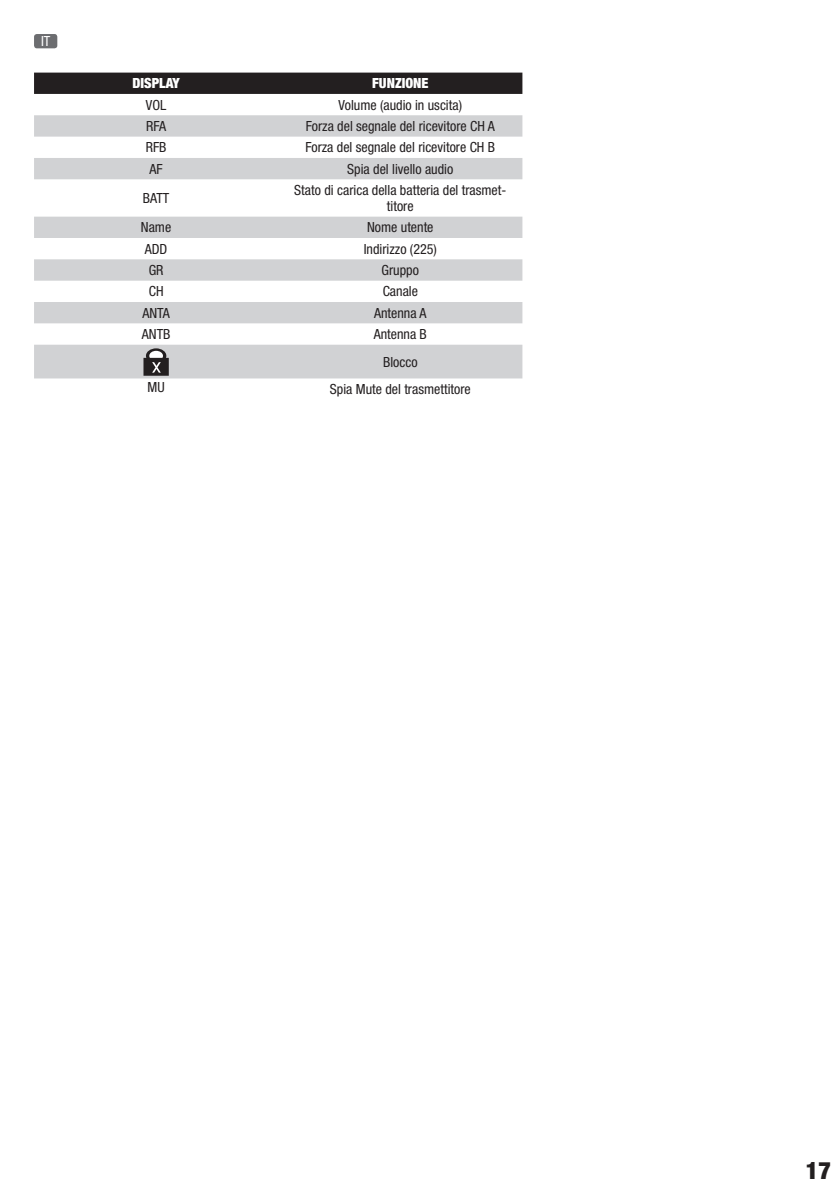
<style>
.page{position:relative;width:840px;height:1191px;background:#fff}
.page>*{position:absolute;margin:0;border:0;box-sizing:border-box;transform-origin:0 0}
.t1{font:900 condensed 24px "Helvetica Neue LT Pro";color:#231f20}
.t2{font:condensed 14px/16px "Helvetica Neue LT Pro";color:#231f20;text-align:center}
.t3{font:900 condensed 14px "Helvetica Neue LT Pro";color:#fff}
._003_überschrift1{font:condensed 14px "Helvetica Neue LT Pro";color:#fff}
</style>
<div class="page">
<div style="left:34px;top:73px;width:488px;height:21px;background:#231f20"></div>
<svg style="left:34px;top:115px;width:488px;height:263px;fill:#d1d2d4"></svg>
<svg style="left:143px;top:348px;width:26px;height:28px"></svg>
<div style="left:34px;top:34px;width:23px;height:14px;background:#6c6d70;border-radius:3px"></div>
<p class="_003_überschrift1" style="left:41px;top:33px;width:11px">IT</p>
<p class="t3" style="left:132px;top:75px;width:49px">DISPLAY</p>
<p class="t3" style="left:372px;top:75px;width:58px">FUNZIONE</p>
<p class="t2" style="left:146px;top:96px;width:22px">VOL</p>
<p class="t2" style="left:338px;top:96px;width:125px">Volume (audio in uscita)</p>
<p class="t2" style="left:146px;top:118px;width:21px">RFA</p>
<p class="t2" style="left:306px;top:118px;width:190px">Forza del segnale del ricevitore CH A</p>
<p class="t2" style="left:146px;top:139px;width:22px">RFB</p>
<p class="t2" style="left:305px;top:139px;width:191px">Forza del segnale del ricevitore CH B</p>
<p class="t2" style="left:149px;top:160px;width:15px">AF</p>
<p class="t2" style="left:347px;top:160px;width:107px">Spia del livello audio</p>
<p class="t2" style="left:143px;top:190px;width:28px">BATT</p>
<p class="t2" style="left:294px;top:182px;width:213px">Stato di carica della batteria del trasmet&shy;titore</p>
<p class="t2" style="left:141px;top:219px;width:32px">Name</p>
<p class="t2" style="left:367px;top:219px;width:68px">Nome utente</p>
<p class="t2" style="left:145px;top:240px;width:24px">ADD</p>
<p class="t2" style="left:363px;top:240px;width:75px">Indirizzo (225)</p>
<p class="t2" style="left:149px;top:262px;width:16px">GR</p>
<p class="t2" style="left:381px;top:262px;width:39px">Gruppo</p>
<p class="t2" style="left:149px;top:283px;width:16px">CH</p>
<p class="t2" style="left:382px;top:283px;width:37px">Canale</p>
<p class="t2" style="left:142px;top:304px;width:29px">ANTA</p>
<p class="t2" style="left:374px;top:304px;width:54px">Antenna A</p>
<p class="t2" style="left:142px;top:326px;width:30px">ANTB</p>
<p class="t2" style="left:373px;top:326px;width:55px">Antenna B</p>
<p class="t2" style="left:383px;top:353px;width:36px">Blocco</p>
<p class="t2" style="left:147px;top:379px;width:19px">MU</p>
<p class="t2" style="left:330px;top:381px;width:142px">Spia Mute del trasmettitore</p>
<h1 class="t1" style="left:805px;top:1155px;width:26px">17</h1>
</div>
